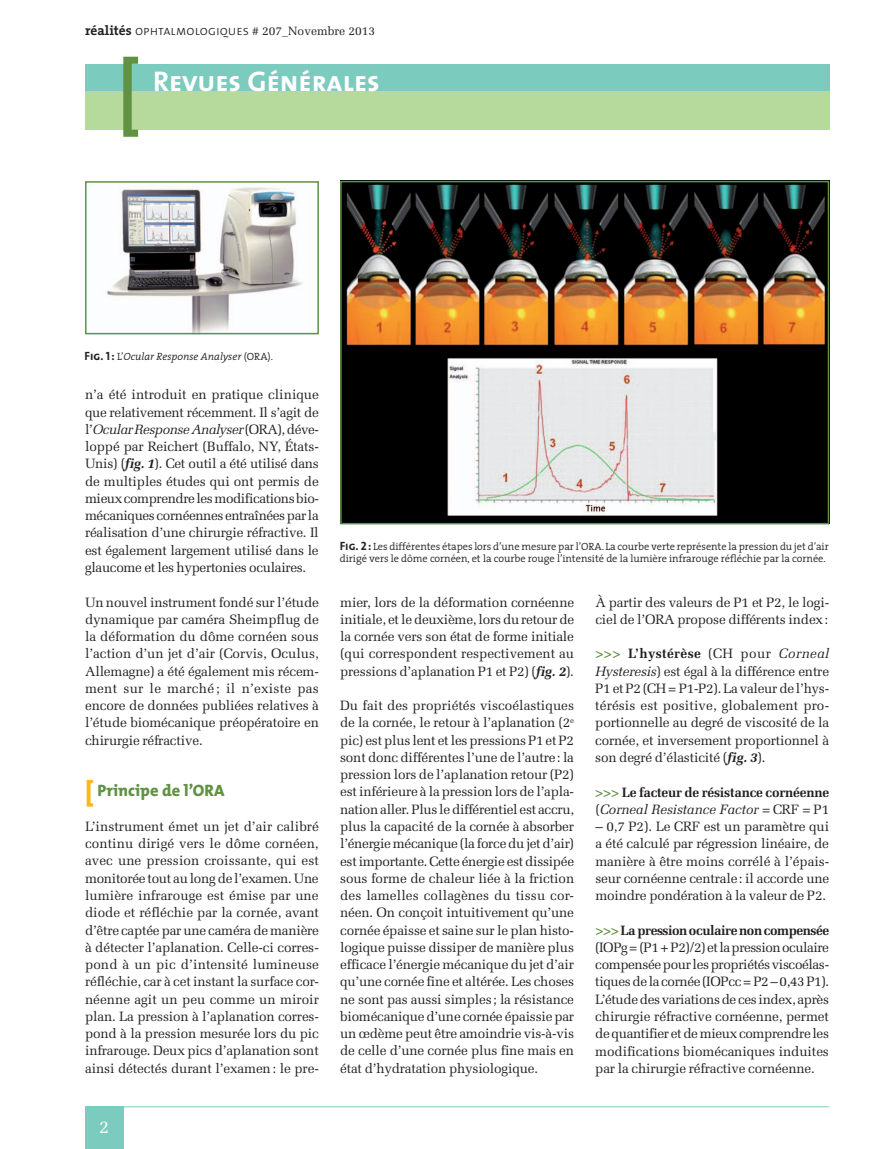
<style>
.page{position:relative;width:893px;height:1149px;background:#fff}
.page>*{position:absolute;margin:0;border:0;box-sizing:border-box;transform-origin:0 0}
.t1{font:28.5px "The Sans Bold Caps";color:#fff}
.t2{font:18px "Melior";color:#fff}
.t3{font:800 16.5px "The Mix";color:#619143}
.t4{font:13.5px/17.2px "Melior";letter-spacing:-.015em;color:#231f20;text-align:justify}
.t5{font:700 13.5px/17.2px "Melior";letter-spacing:-.015em;color:#231f20}
.t6{font:12px "Melior";color:#231f20}
.t7{font:300 10.5px/12.8px "The Serif";letter-spacing:-.005em;color:#231f20}
.t8{font:italic 300 10.5px "The Serif";color:#231f20}
.s1{font-family:"The Serif";font-weight:700;font-size:13.5px}
.s2{font-family:"The Sans Light Caps";font-size:13.5px}
.s3{font-family:"The Sans Bold Caps";font-weight:400;font-style:normal;font-size:12px}
.s4{font-style:normal}
.s5{font-style:italic}
.s6{font-weight:700;font-style:italic}
.s7{font-size:27px;color:#fcb814}
.s8{font-family:"The Sans Bold Caps";font-weight:400;font-size:12px}
.s9{font-weight:700;color:#619143}
.s10{font-weight:700}
.s11{color:#619143}
.s12{font-weight:400}
.s13{font-weight:400;font-style:italic}
</style>
<div class="page">
<div style="left:85px;top:64px;width:744px;height:27px;background:#7bcbbf"></div>
<div style="left:85px;top:91px;width:744px;height:39px;background:#b6da9b"></div>
<svg style="left:123px;top:57px;width:15px;height:80px"></svg>
<div style="left:85px;top:1106px;width:38px;height:42px;background:#7bcbbf"></div>
<hr style="left:85px;top:1106px;width:744px;height:1px;background:#7bcbbf">
<img style="left:107px;top:187px;width:196px;height:144px">
<div style="left:85px;top:181px;width:234px;height:153px;border:2px solid #619143"></div>
<img style="left:343px;top:184px;width:483px;height:337px">
<div style="left:340px;top:181px;width:489px;height:343px;border:2px solid #619143"></div>
<p class="t6" style="left:85px;top:24px;width:291px"><span class="s1">réalités</span> <span class="s2">ophtalmologiques</span> # 207_Novembre 2013</p>
<h1 class="t1" style="left:153px;top:58px;width:228px">Revues Générales</h1>
<p class="t8" style="left:85px;top:347px;width:190px"><span class="s3">Fig. 1:</span> <span class="s4">L’</span>Ocular Response Analyser <span class="s4">(ORA).</span></p>
<p class="t4" style="left:85px;top:386px;width:235px">n’a été introduit en pratique clinique que relativement récemment. Il s’agit de l’<span class="s5">Ocular Response Analyser</span> (ORA), déve&shy;loppé par Reichert (Buffalo, NY, États-Unis) (<span class="s6">fig. 1</span>). Cet outil a été utilisé dans de multiples études qui ont permis de mieux comprendre les modifications bio&shy;mécaniques cornéennes entraînées par la réalisation d’une chirurgie réfractive. Il est également largement utilisé dans le glaucome et les hypertonies oculaires.</p>
<p class="t4" style="left:85px;top:593px;width:235px">Un nouvel instrument fondé sur l’étude dynamique par caméra Sheimpflug de la déformation du dôme cornéen sous l’action d’un jet d’air (Corvis, Oculus, Allemagne) a été également mis récem&shy;ment sur le marché ; il n’existe pas encore de données publiées relatives à l’étude biomécanique préopératoire en chirurgie réfractive.</p>
<p class="t3" style="left:85px;top:776px;width:141px"><span class="s7">[</span> Principe de l’ORA</p>
<p class="t4" style="left:85px;top:817px;width:236px">L’instrument émet un jet d’air calibré continu dirigé vers le dôme cornéen, avec une pression croissante, qui est monitorée tout au long de l’examen. Une lumière infrarouge est émise par une diode et réfléchie par la cornée, avant d’être captée par une caméra de manière à détecter l’aplanation. Celle-ci corres&shy;pond à un pic d’intensité lumineuse réfléchie, car à cet instant la surface cor&shy;néenne agit un peu comme un miroir plan. La pression à l’aplanation corres&shy;pond à la pression mesurée lors du pic infrarouge. Deux pics d’aplanation sont ainsi détectés durant l’examen: le pre-</p>
<h2 class="t2" style="left:99px;top:1115px;width:12px">2</h2>
<p class="t7" style="left:340px;top:539px;width:490px"><span class="s8">Fig. 2:</span> Les différentes étapes lors d’une mesure par l’ORA. La courbe verte représente la pression du jet d’air dirigé vers le dôme cornéen, et la courbe rouge l’intensité de la lumière infrarouge réfléchie par la cornée.</p>
<p class="t4" style="left:340px;top:593px;width:236px">mier, lors de la déformation cornéenne initiale, et le deuxième, lors du retour de la cornée vers son état de forme initiale (qui correspondent respectivement au pressions d’aplanation P1 et P2) (<span class="s6">fig. 2</span>).</p>
<p class="t4" style="left:340px;top:696px;width:236px">Du fait des propriétés viscoélastiques de la cornée, le retour à l’aplanation (2<sup>e </sup>pic) est plus lent et les pressions P1 et P2 sont donc différentes l’une de l’autre: la pression lors de l’aplanation retour (P2) est inférieure à la pression lors de l’apla&shy;nation aller. Plus le différentiel est accru, plus la capacité de la cornée à absorber l’énergie mécanique (la force du jet d’air) est importante. Cette énergie est dissipée sous forme de chaleur liée à la friction des lamelles collagènes du tissu cor&shy;néen. On conçoit intuitivement qu’une cornée épaisse et saine sur le plan histo&shy;logique puisse dissiper de manière plus efficace l’énergie mécanique du jet d’air qu’une cornée fine et altérée. Les choses ne sont pas aussi simples; la résistance biomécanique d’une cornée épaissie par un œdème peut être amoindrie vis-à-vis de celle d’une cornée plus fine mais en état d’hydratation physiologique.</p>
<p class="t4" style="left:595px;top:593px;width:235px">À partir des valeurs de P1 et P2, le logi&shy;ciel de l’ORA propose différents index:</p>
<p class="t4" style="left:595px;top:645px;width:235px"><span class="s9">&gt;&gt;&gt;</span> <span class="s10">L’hystérèse</span> (CH pour <span class="s5">Corneal Hysteresis</span>) est égal à la différence entre P1 et P2 (CH = P1-P2). La valeur de l’hys&shy;térésis est positive, globalement pro&shy;portionnelle au degré de viscosité de la cornée, et inversement proportionnel à son degré d’élasticité (<span class="s6">fig. 3</span>).</p>
<p class="t5" style="left:595px;top:783px;width:235px"><span class="s11">&gt;&gt;&gt;</span> Le facteur de résistance cornéenne <span class="s12">(</span><span class="s13">Corneal Resistance Factor</span> <span class="s12">= CRF = P1</span></p>
<p class="t4" style="left:595px;top:817px;width:235px">– 0,7 P2). Le CRF est un paramètre qui a été calculé par régression linéaire, de manière à être moins corrélé à l’épais&shy;seur cornéenne centrale: il accorde une moindre pondération à la valeur de P2.</p>
<p class="t4" style="left:595px;top:921px;width:235px"><span class="s9">&gt;&gt;&gt;</span><span class="s10">Lapressionoculairenoncompensée </span>(IOPg = (P1 + P2)/2) et la pression oculaire compensée pour les propriétés viscoélas&shy;tiques de la cornée (IOPcc = P2 – 0,43 P1).<br>L’étude des variations de ces index, après chirurgie réfractive cornéenne, permet de quantifier et de mieux comprendre les modifications biomécaniques induites par la chirurgie réfractive cornéenne.</p>
</div>
